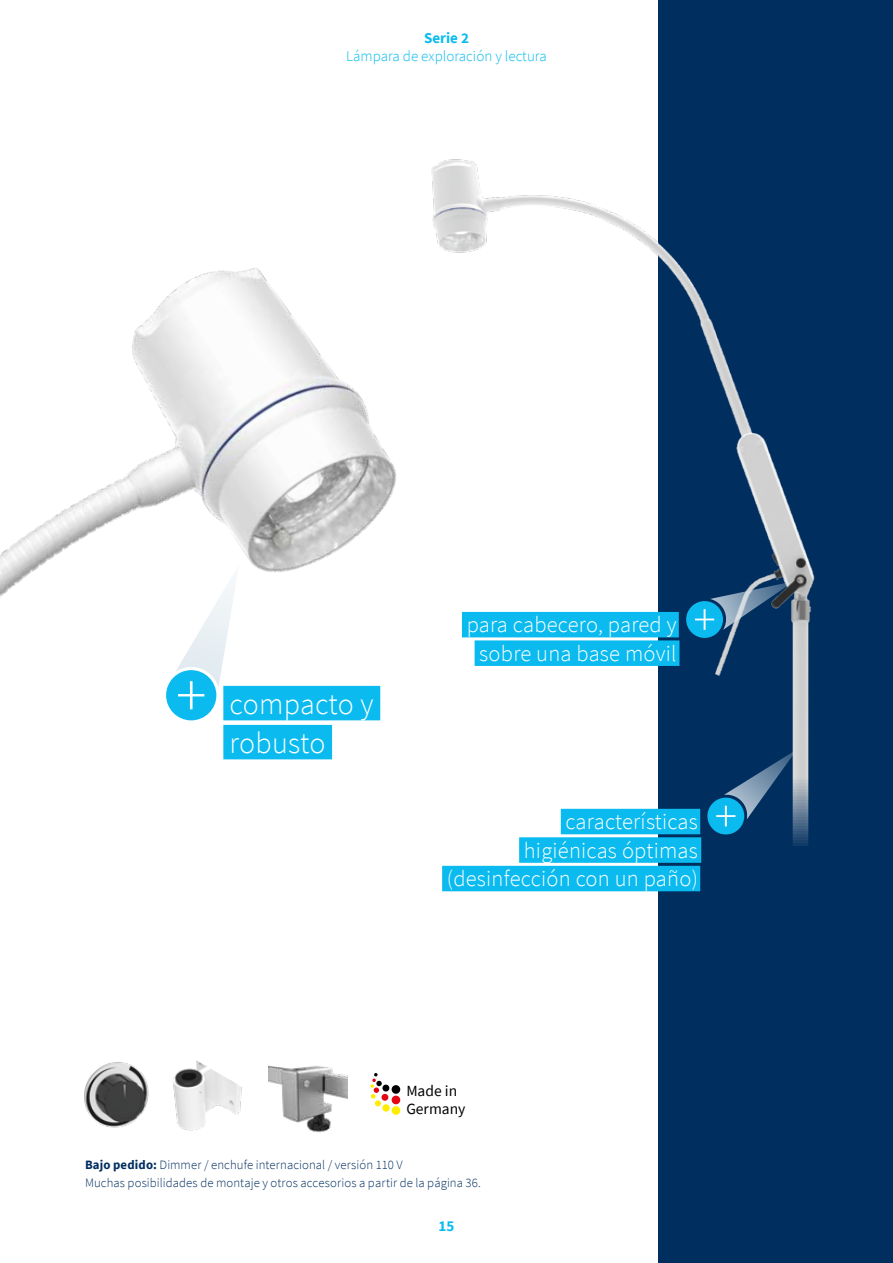
<style>
.page{position:relative;width:893px;height:1263px;background:#fff}
.page>*{position:absolute;margin:0;border:0;box-sizing:border-box;transform-origin:0 0}
.t1{font:300 30px/39px "Source Sans Pro";color:#fff}
.t2{font:300 22.5px/28.5px "Source Sans Pro";letter-spacing:.01em;color:#fff;text-align:right}
.t3{font:15.6px/18.3px "Source Sans Pro";color:#000}
.t4{font:300 15px "Source Sans Pro";color:#0bbbef}
.t5{font:700 15px "Source Sans Pro";color:#0bbbef}
.t6{font:300 12.75px/18px "Source Sans Pro";letter-spacing:.005em;color:#002e5f}
.s1{font-weight:700}
</style>
<div class="page">
<div style="left:658px;top:0;width:235px;height:1263px;background:#002e5f"></div>
<img style="left:431px;top:159px;width:384px;height:686px">
<img style="left:0;top:242px;width:495px;height:873px">
<div style="left:223px;top:686px;width:157px;height:34px;background:#0bbbef"></div>
<div style="left:223px;top:725px;width:109px;height:34px;background:#0bbbef"></div>
<div style="left:166px;top:670px;width:50px;height:50px;background:#0bbbef;border-radius:50%"></div>
<div style="left:561px;top:809px;width:139px;height:25px;background:#0bbbef"></div>
<div style="left:519px;top:837px;width:182px;height:26px;background:#0bbbef"></div>
<div style="left:442px;top:866px;width:258px;height:25px;background:#0bbbef"></div>
<div style="left:707px;top:798px;width:37px;height:36px;background:#0bbbef;border-radius:50%"></div>
<div style="left:686px;top:601px;width:37px;height:37px;background:#0bbbef;border-radius:50%"></div>
<div style="left:462px;top:612px;width:217px;height:25px;background:#0bbbef"></div>
<div style="left:475px;top:640px;width:204px;height:26px;background:#0bbbef"></div>
<svg style="left:175px;top:564px;width:64px;height:145px"></svg>
<svg style="left:716px;top:749px;width:81px;height:77px"></svg>
<svg style="left:695px;top:581px;width:99px;height:49px"></svg>
<div style="left:392px;top:1085px;width:8px;height:9px;background:#000;border-radius:50%"></div>
<div style="left:382px;top:1084px;width:7px;height:7px;background:#000;border-radius:50%"></div>
<div style="left:392px;top:1096px;width:8px;height:8px;background:#e30613;border-radius:50%"></div>
<div style="left:381px;top:1094px;width:7px;height:7px;background:#e30613;border-radius:50%"></div>
<div style="left:392px;top:1106px;width:8px;height:9px;background:#ffed00;border-radius:50%"></div>
<div style="left:382px;top:1104px;width:8px;height:7px;background:#ffed00;border-radius:50%"></div>
<svg style="left:370px;top:1073px;width:12px;height:33px"></svg>
<img style="left:268px;top:1056px;width:80px;height:77px">
<img style="left:83px;top:1059px;width:66px;height:69px">
<img style="left:172px;top:1054px;width:72px;height:77px">
<p class="t5" style="left:424px;top:28px;width:46px">Serie 2</p>
<p class="t4" style="left:346px;top:47px;width:202px">Lámpara de exploración y lectura</p>
<h1 class="t1" style="left:230px;top:684px;width:145px">compacto y robusto</h1>
<h2 class="t2" style="left:467px;top:610px;width:211px;text-align:center">para cabecero, pared y sobre una base móvil</h2>
<h2 class="t2" style="left:447px;top:807px;width:253px">características<br>higiénicas óptimas (desinfección con un paño)</h2>
<p class="t3" style="left:406px;top:1082px;width:61px">Made in<br>Germany</p>
<p class="t6" style="left:85px;top:1156px;width:397px"><span class="s1">Bajo pedido:</span> Dimmer / enchufe internacional / versión 110 V<br>Muchas posibilidades de montaje y otros accesorios a partir de la página 36.</p>
<p class="t5" style="left:439px;top:1216px;width:17px">15</p>
</div>
